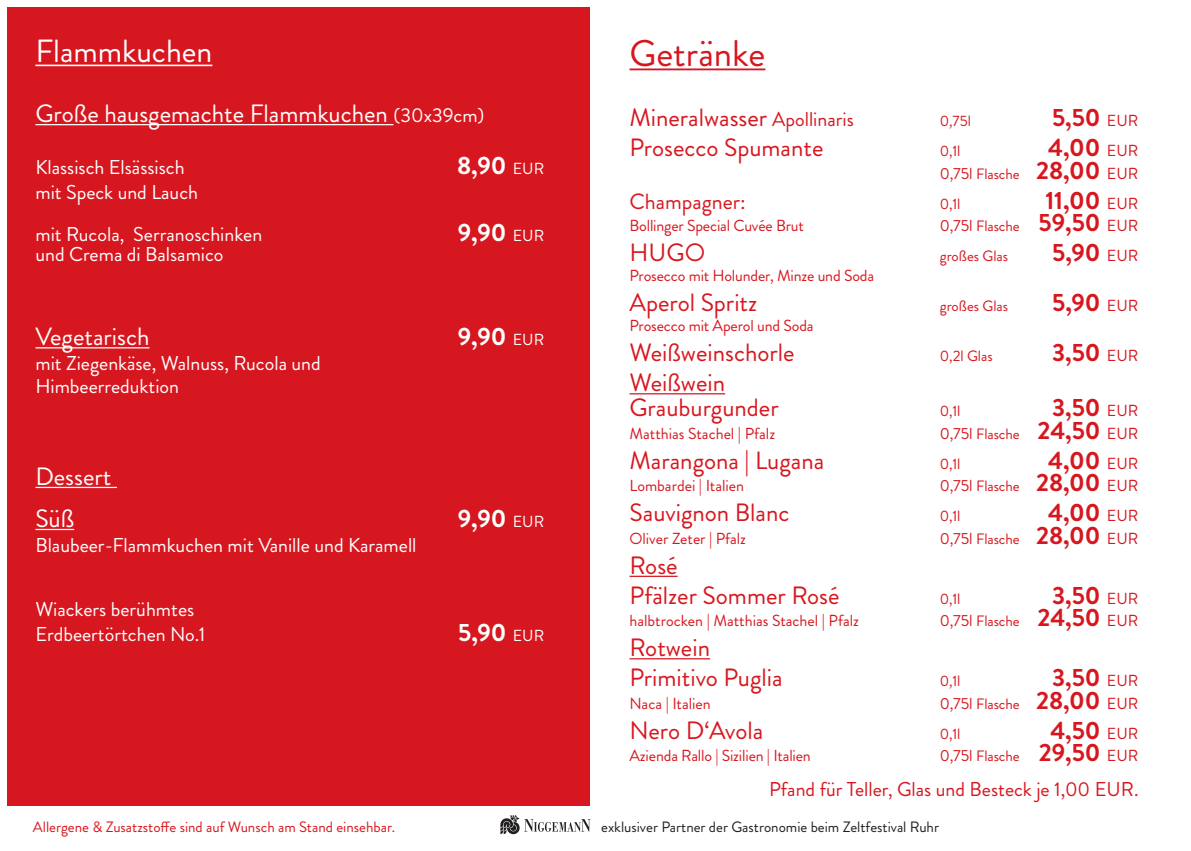
<style>
.page{position:relative;width:1191px;height:851px;background:#fff}
.page>*{position:absolute;margin:0;border:0;box-sizing:border-box;transform-origin:0 0}
.t1{font:37px "Brandon Grotesque";color:#d7171f}
.t2{font:32px "Brandon Grotesque";color:#fff}
.t3{font:25px/29.9px "Brandon Grotesque";color:#d7171f}
.t4{font:700 25px "Brandon Grotesque";color:#d7171f}
.t5{font:25px/42px "Brandon Grotesque";color:#fff}
.t6{font:700 25px "Brandon Grotesque";color:#fff}
.t7{font:22px "Brandon Grotesque";color:#d7171f}
.t8{font:20px/42px "Brandon Grotesque";color:#fff}
.t9{font:20px "Brandon Grotesque";color:#d7171f}
.t10{font:16px "Brandon Grotesque";letter-spacing:-.005em;color:#d7171f}
.t11{font:15px "Brandon Grotesque";color:#d7171f}
.t12{font:15px "Brandon Grotesque";color:#231f20}
.s1{font-size:20px}
.s2{font-weight:400;font-size:16px}
.s3{font-size:15px}
.s4{font-weight:700;font-size:25px}
</style>
<div class="page">
<div style="left:7px;top:7px;width:583px;height:798px;background:#d7171f"></div>
<svg style="left:500px;top:815px;width:90px;height:19px"></svg>
<hr style="left:35px;top:65px;width:177px;height:1px;background:#fff">
<hr style="left:35px;top:124px;width:358px;height:1px;background:#fff">
<hr style="left:35px;top:347px;width:114px;height:1px;background:#fff">
<hr style="left:35px;top:486px;width:82px;height:2px;background:#fff">
<hr style="left:35px;top:528px;width:39px;height:2px;background:#fff">
<hr style="left:629px;top:68px;width:136px;height:2px;background:#d7171f">
<hr style="left:629px;top:393px;width:96px;height:1px;background:#d7171f">
<hr style="left:629px;top:575px;width:48px;height:2px;background:#d7171f">
<hr style="left:629px;top:658px;width:81px;height:1px;background:#d7171f">
<h2 class="t2" style="left:35px;top:29px;width:178px">Flammkuchen</h2>
<h3 class="t5" style="left:35px;top:93px;width:450px">Große hausgemachte Flammkuchen <span class="s1">(30x39cm)</span></h3>
<p class="t8" style="left:35px;top:146px;width:151px">Klassisch Elsässisch</p>
<h3 class="t6" style="left:457px;top:148px;width:89px">8,90 <span class="s2">EUR</span></h3>
<p class="t8" style="left:35px;top:171px;width:228px">mit Speck und Lauch<br>mit Rucola, Serranoschinken</p>
<h3 class="t6" style="left:458px;top:215px;width:88px">9,90 <span class="s2">EUR</span></h3>
<p class="t8" style="left:35px;top:234px;width:190px">und Crema di Balsamico</p>
<h3 class="t5" style="left:35px;top:316px;width:115px">Vegetarisch</h3>
<h3 class="t6" style="left:458px;top:319px;width:88px">9,90 <span class="s2">EUR</span></h3>
<p class="t8" style="left:35px;top:352px;width:287px;line-height:22.5px">mit Ziegenkäse, Walnuss, Rucola und<br>Himbeerreduktion</p>
<h3 class="t5" style="left:35px;top:455px;width:77px">Dessert<br>Süß</h3>
<p class="t8" style="left:35px;top:524px;width:382px">Blaubeer-Flammkuchen mit Vanille und Karamell</p>
<p class="t8" style="left:35px;top:597px;width:171px;line-height:25px">Wiackers berühmtes<br>Erdbeertörtchen No.1</p>
<h3 class="t6" style="left:458px;top:501px;width:88px">9,90 <span class="s2">EUR</span></h3>
<h3 class="t6" style="left:458px;top:615px;width:88px">5,90 <span class="s2">EUR</span></h3>
<h1 class="t1" style="left:629px;top:27px;width:137px">Getränke</h1>
<h3 class="t3" style="left:629px;top:103px;width:226px">Mineralwasser <span class="s1">Apollinaris</span></h3>
<p class="t11" style="left:939px;top:111px;width:33px">0,75l</p>
<h3 class="t4" style="left:1052px;top:100px;width:88px">5,50 <span class="s2">EUR</span></h3>
<h3 class="t3" style="left:629px;top:133px;width:195px">Prosecco Spumante</h3>
<p class="t11" style="left:939px;top:141px;width:22px">0,1l</p>
<h3 class="t4" style="left:1048px;top:130px;width:92px">4,00 <span class="s2">EUR</span></h3>
<p class="t10" style="left:939px;top:162px;width:200px">0,75l <span class="s3">Flasche</span> <span class="s4">28,00</span> EUR</p>
<h3 class="t7" style="left:629px;top:186px;width:118px">Champagner:</h3>
<p class="t11" style="left:939px;top:193px;width:22px">0,1l</p>
<h3 class="t4" style="left:1045px;top:183px;width:94px">11,00 <span class="s2">EUR</span></h3>
<p class="t10" style="left:629px;top:215px;width:176px">Bollinger Special Cuvée Brut</p>
<p class="t10" style="left:939px;top:215px;width:200px">0,75l <span class="s3">Flasche</span> <span class="s4">59,50</span> EUR</p>
<h3 class="t3" style="left:629px;top:238px;width:77px">HUGO</h3>
<p class="t11" style="left:939px;top:246px;width:70px">großes Glas</p>
<h3 class="t4" style="left:1052px;top:235px;width:88px">5,90 <span class="s2">EUR</span></h3>
<p class="t10" style="left:629px;top:265px;width:246px">Prosecco mit Holunder, Minze und Soda</p>
<h3 class="t3" style="left:629px;top:288px;width:129px">Aperol Spritz</h3>
<p class="t11" style="left:939px;top:296px;width:70px">großes Glas</p>
<h3 class="t4" style="left:1052px;top:285px;width:88px">5,90 <span class="s2">EUR</span></h3>
<p class="t10" style="left:629px;top:315px;width:186px">Prosecco mit Aperol und Soda</p>
<h3 class="t3" style="left:629px;top:338px;width:167px">Weißweinschorle</h3>
<p class="t11" style="left:939px;top:346px;width:54px">0,2l Glas</p>
<h3 class="t4" style="left:1052px;top:335px;width:88px">3,50 <span class="s2">EUR</span></h3>
<h3 class="t3" style="left:629px;top:370px;width:151px;line-height:25px">Weißwein<br>Grauburgunder</h3>
<p class="t11" style="left:939px;top:401px;width:22px">0,1l</p>
<h3 class="t4" style="left:1052px;top:390px;width:88px">3,50 <span class="s2">EUR</span></h3>
<p class="t10" style="left:629px;top:422px;width:147px">Matthias Stachel | Pfalz</p>
<p class="t10" style="left:939px;top:422px;width:200px">0,75l <span class="s3">Flasche</span> <span class="s4">24,50</span> EUR</p>
<h3 class="t3" style="left:629px;top:445px;width:196px">Marangona | Lugana</h3>
<p class="t11" style="left:939px;top:453px;width:22px">0,1l</p>
<h3 class="t4" style="left:1048px;top:442px;width:92px">4,00 <span class="s2">EUR</span></h3>
<p class="t10" style="left:629px;top:474px;width:116px">Lombardei | Italien</p>
<p class="t10" style="left:939px;top:474px;width:200px">0,75l <span class="s3">Flasche</span> <span class="s4">28,00</span> EUR</p>
<h3 class="t3" style="left:629px;top:498px;width:161px">Sauvignon Blanc</h3>
<p class="t11" style="left:939px;top:505px;width:22px">0,1l</p>
<h3 class="t4" style="left:1048px;top:495px;width:92px">4,00 <span class="s2">EUR</span></h3>
<p class="t10" style="left:629px;top:527px;width:118px">Oliver Zeter | Pfalz</p>
<p class="t10" style="left:939px;top:527px;width:200px">0,75l <span class="s3">Flasche</span> <span class="s4">28,00</span> EUR</p>
<h3 class="t3" style="left:629px;top:550px;width:211px">Rosé<br>Pfälzer Sommer Rosé</h3>
<p class="t11" style="left:939px;top:588px;width:22px">0,1l</p>
<h3 class="t4" style="left:1052px;top:577px;width:88px">3,50 <span class="s2">EUR</span></h3>
<p class="t10" style="left:629px;top:609px;width:231px">halbtrocken | Matthias Stachel | Pfalz</p>
<p class="t10" style="left:939px;top:609px;width:200px">0,75l <span class="s3">Flasche</span> <span class="s4">24,50</span> EUR</p>
<h3 class="t3" style="left:629px;top:633px;width:155px">Rotwein<br>Primitivo Puglia</h3>
<p class="t11" style="left:939px;top:670px;width:22px">0,1l</p>
<h3 class="t4" style="left:1052px;top:660px;width:88px">3,50 <span class="s2">EUR</span></h3>
<p class="t10" style="left:629px;top:692px;width:83px">Naca | Italien</p>
<p class="t10" style="left:939px;top:692px;width:200px">0,75l <span class="s3">Flasche</span> <span class="s4">28,00</span> EUR</p>
<h3 class="t3" style="left:629px;top:715px;width:135px">Nero D‘Avola</h3>
<p class="t11" style="left:939px;top:723px;width:22px">0,1l</p>
<h3 class="t4" style="left:1050px;top:712px;width:89px">4,50 <span class="s2">EUR</span></h3>
<p class="t10" style="left:629px;top:744px;width:183px">Azienda Rallo | Sizilien | Italien</p>
<p class="t10" style="left:939px;top:744px;width:200px">0,75l <span class="s3">Flasche</span> <span class="s4">29,50</span> EUR</p>
<p class="t9" style="left:769px;top:774px;width:371px">Pfand für Teller, Glas und Besteck je 1,00 EUR.</p>
<p class="t11" style="left:33px;top:816px;width:363px">Allergene &amp; Zusatzstoffe sind auf Wunsch am Stand einsehbar.</p>
<p class="t12" style="left:601px;top:816px;width:339px">exklusiver Partner der Gastronomie beim Zeltfestival Ruhr</p>
</div>
